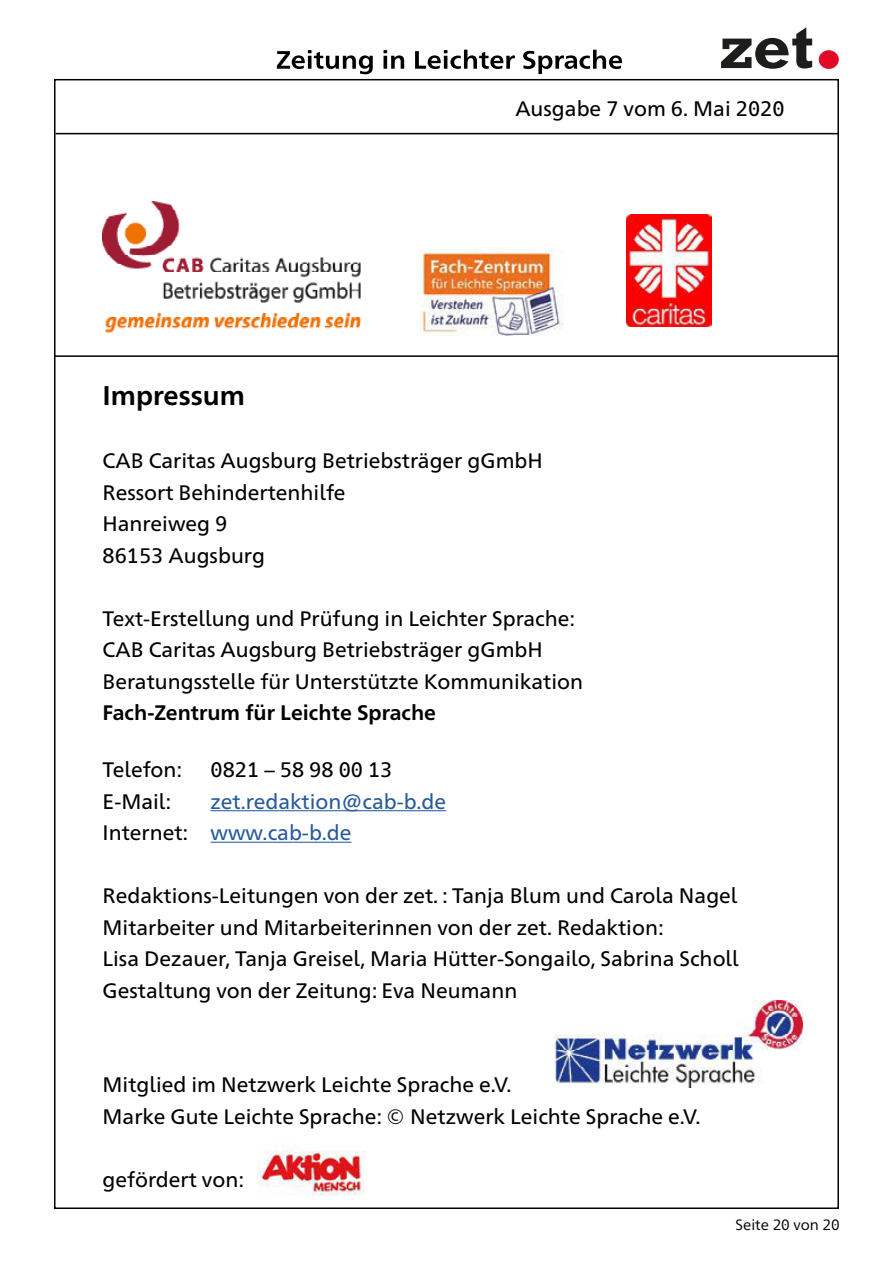
<style>
.page{position:relative;width:893px;height:1263px;background:#fff}
.page>*{position:absolute;margin:0;border:0;box-sizing:border-box;transform-origin:0 0}
.t1{font:700 27px "Frutiger Neue 1450 Pro";color:#000}
.t2{font:21px/31.5px "Frutiger Neue 1450 Pro";color:#000}
.t3{font:21px/31.5px "Frutiger Neue 1450 Pro";color:#275b9b}
.t4{font:700 21px "Frutiger Neue 1450 Pro";color:#000}
.t5{font:15px "Frutiger Neue 1450 Pro";color:#000}
.s1{color:#000}
</style>
<div class="page">
<hr style="left:56px;top:133px;width:782px;height:1px;background:#000">
<hr style="left:54px;top:355px;width:785px;height:2px;background:#000">
<hr style="left:211px;top:810px;width:235px;height:1px;background:#275b9b">
<hr style="left:211px;top:842px;width:140px;height:1px;background:#275b9b">
<img style="left:419px;top:250px;width:145px;height:85px">
<img style="left:627px;top:214px;width:85px;height:112px">
<img style="left:555px;top:1001px;width:247px;height:87px">
<img style="left:103px;top:202px;width:258px;height:131px">
<img style="left:257px;top:1144px;width:107px;height:51px">
<svg style="left:277px;top:50px;width:345px;height:24px"></svg>
<svg style="left:721px;top:27px;width:91px;height:42px"></svg>
<div style="left:819px;top:50px;width:20px;height:19px;background:#e30825;border-radius:50%"></div>
<p class="t1" style="left:103px;top:376px;width:144px">Impressum</p>
<p class="t2" style="left:515px;top:91px;width:271px">Ausgabe 7 vom 6. Mai 2020</p>
<p class="t2" style="left:103px;top:444px;width:442px">CAB Caritas Augsburg Betriebsträger gGmbH<br>Ressort Behindertenhilfe<br>Hanreiweg 9<br>86153 Augsburg</p>
<p class="t2" style="left:103px;top:601px;width:482px">Text-Erstellung und Prüfung in Leichter Sprache:<br>CAB Caritas Augsburg Betriebsträger gGmbH<br>Beratungsstelle für Unterstützte Kommunikation</p>
<p class="t4" style="left:103px;top:698px;width:335px">Fach-Zentrum für Leichte Sprache</p>
<p class="t2" style="left:103px;top:752px;width:81px">Telefon:</p>
<p class="t2" style="left:211px;top:752px;width:183px">0821 – 58 98 00 13</p>
<p class="t2" style="left:103px;top:784px;width:70px">E-Mail:</p>
<p class="t3" style="left:103px;top:784px;width:345px;text-indent:108px">zet.redaktion@cab-b.de<br><span class="s1">Internet:</span> www.cab-b.de</p>
<p class="t2" style="left:103px;top:878px;width:638px">Redaktions-Leitungen von der zet. : Tanja Blum und Carola Nagel Mitarbeiter und Mitarbeiterinnen von der zet. Redaktion:<br>Lisa Dezauer, Tanja Greisel, Maria Hütter-Songailo, Sabrina Scholl Gestaltung von der Zeitung: Eva Neumann</p>
<p class="t2" style="left:103px;top:1067px;width:600px">Mitglied im Netzwerk Leichte Sprache e.V.<br>Marke Gute Leichte Sprache: © Netzwerk Leichte Sprache e.V.</p>
<p class="t2" style="left:103px;top:1162px;width:143px">gefördert von:</p>
<p class="t5" style="left:736px;top:1213px;width:106px">Seite 20 von 20</p>
</div>
